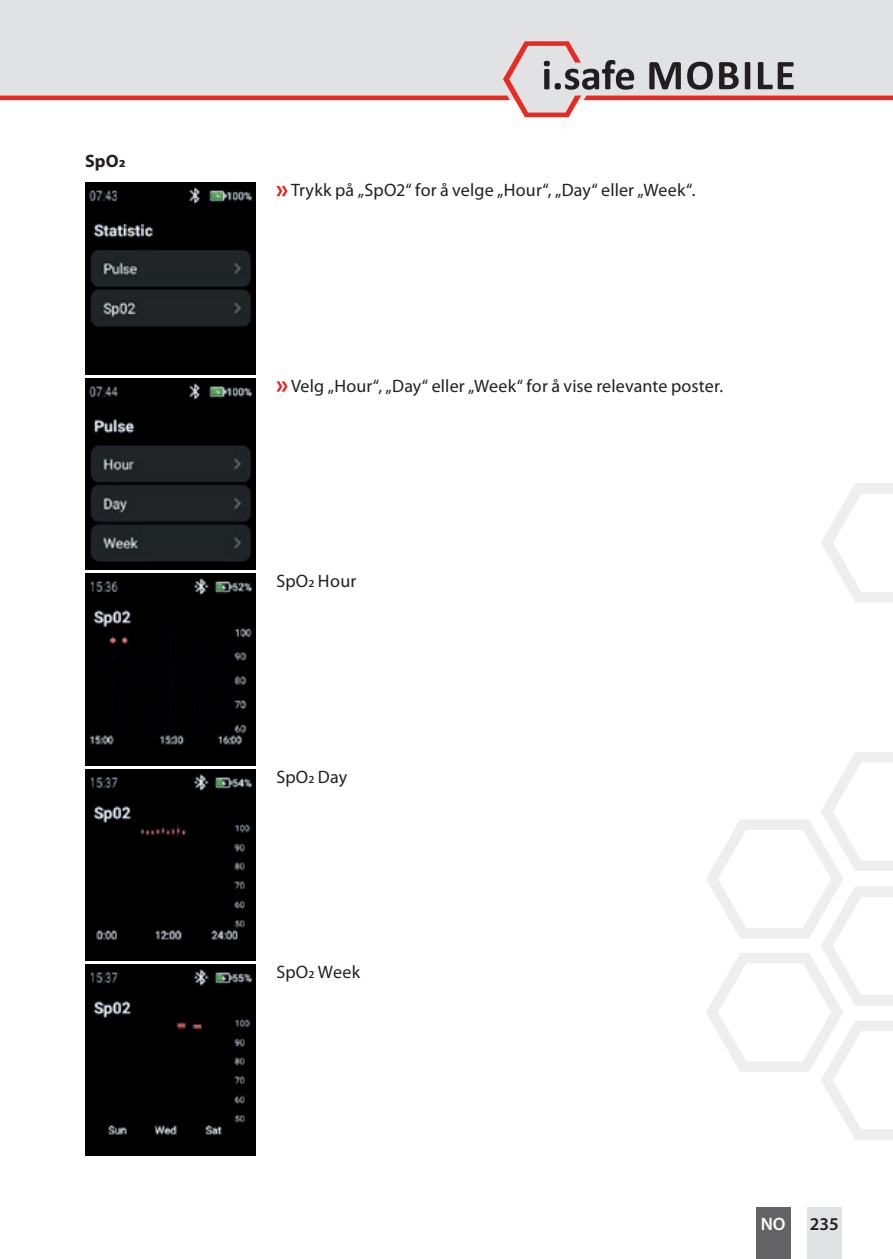
<style>
.page{position:relative;width:893px;height:1259px;background:#fff}
.page>*{position:absolute;margin:0;border:0;box-sizing:border-box;transform-origin:0 0}
.t1{font:18px "Myriad Pro";letter-spacing:.01em;color:#231f20}
.t2{font:700 18px "Myriad Pro";color:#231f20}
.t3{font:600 18px "Myriad Pro";color:#231f20}
.t4{font:600 18px "Myriad Pro";color:#fff}
</style>
<div class="page">
<svg style="left:821px;top:483px;width:72px;height:119px"></svg>
<svg style="left:706px;top:752px;width:187px;height:388px"></svg>
<div style="left:756px;top:1208px;width:34px;height:51px;background:#636366"></div>
<div style="left:807px;top:1208px;width:34px;height:51px;background:#e1e2e4"></div>
<div style="left:0;top:0;width:893px;height:41px;background:#e1e2e4"></div>
<svg style="left:0;top:41px;width:893px;height:76px"></svg>
<img style="left:85px;top:183px;width:170px;height:191px">
<svg style="left:276px;top:186px;width:12px;height:10px"></svg>
<img style="left:85px;top:378px;width:170px;height:192px">
<svg style="left:276px;top:381px;width:12px;height:11px"></svg>
<img style="left:85px;top:574px;width:170px;height:191px">
<img style="left:85px;top:769px;width:170px;height:191px">
<img style="left:85px;top:964px;width:170px;height:192px">
<p class="t2" style="left:85px;top:149px;width:42px">SpO2</p>
<p class="t1" style="left:291px;top:179px;width:406px">Trykk på „SpO2“ for å velge „Hour“, „Day“ eller „Week“.</p>
<p class="t1" style="left:291px;top:375px;width:434px">Velg „Hour“, „Day“ eller „Week“ for å vise relevante poster.</p>
<p class="t1" style="left:276px;top:570px;width:82px">SpO2 Hour</p>
<p class="t1" style="left:276px;top:765px;width:73px">SpO2 Day</p>
<p class="t1" style="left:276px;top:961px;width:85px">SpO2 Week</p>
<p class="t4" style="left:761px;top:1212px;width:26px">NO</p>
<p class="t3" style="left:810px;top:1212px;width:30px">235</p>
</div>
